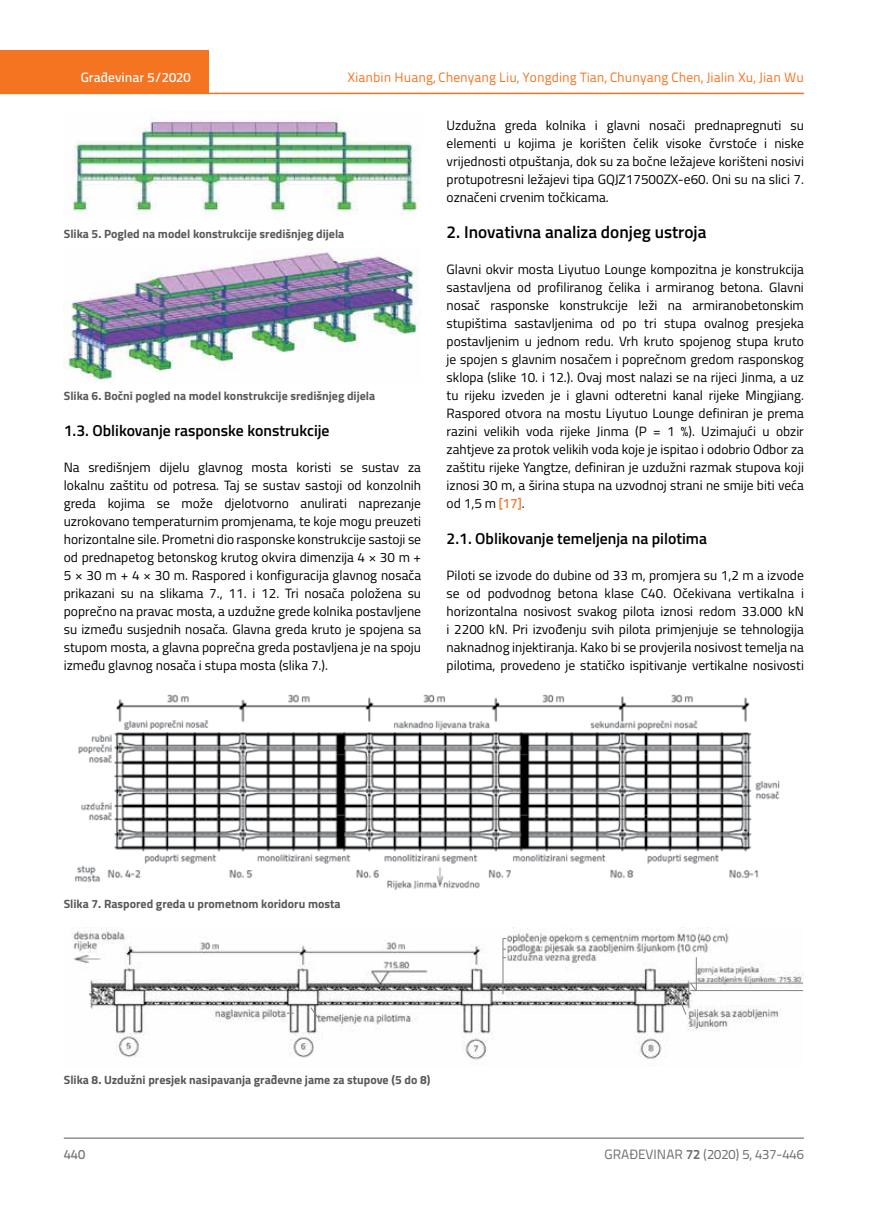
<style>
.page{position:relative;width:872px;height:1212px;background:#fff}
.page>*{position:absolute;margin:0;border:0;box-sizing:border-box;transform-origin:0 0}
.t1{font:600 17.25px "Titillium";color:#000}
.t2{font:600 15.75px "Titillium";color:#000}
.t3{font:13.5px/18px "Titillium";color:#000;text-align:justify}
.t4{font:13.5px "Titillium Text 22 L";color:#f47421}
.t5{font:13.5px "Titillium Text 22 L";color:#6d6e71}
.t6{font:500 13.5px "Titillium Text 22 L";color:#fff}
.t7{font:500 13.5px "Titillium Text 22 L";color:#797a7d}
.t8{font:700 12px "Titillium";color:#58595b}
.s1{font-family:"Titillium Text 22 L";font-weight:500;color:#f47421}
.s2{font-weight:700}
</style>
<div class="page">
<div style="left:0;top:50px;width:208px;height:44px;background:#f47421"></div>
<hr style="left:0;top:93px;width:804px;height:1px;background:#f47421">
<hr style="left:64px;top:1138px;width:740px;height:1px;background:#58595b">
<img style="left:72px;top:118px;width:347px;height:97px">
<img style="left:63px;top:248px;width:358px;height:133px">
<img style="left:74px;top:694px;width:706px;height:196px">
<img style="left:73px;top:927px;width:731px;height:133px">
<hr style="left:503px;top:938px;width:1px;height:56px;background:#808285">
<svg style="left:310px;top:1007px;width:8px;height:11px"></svg>
<hr style="left:690px;top:990px;width:113px;height:1px;background:#808285">
<hr style="left:690px;top:983px;width:113px;height:1px;background:#808285">
<svg style="left:677px;top:982px;width:19px;height:33px"></svg>
<hr style="left:696px;top:957px;width:1px;height:33px;background:#808285">
<p class="t6" style="left:81px;top:67px;width:111px">Građevinar 5/2020</p>
<p class="t4" style="left:347px;top:68px;width:458px">Xianbin Huang, Chenyang Liu, Yongding Tian, Chunyang Chen, Jialin Xu, Jian Wu</p>
<p class="t8" style="left:64px;top:224px;width:282px">Slika 5. Pogled na model konstrukcije središnjeg dijela</p>
<p class="t8" style="left:64px;top:386px;width:313px">Slika 6. Bočni pogled na model konstrukcije središnjeg dijela</p>
<p class="t2" style="left:64px;top:418px;width:267px">1.3. Oblikovanje rasponske konstrukcije</p>
<p class="t3" style="left:64px;top:457px;width:359px">Na središnjem dijelu glavnog mosta koristi se sustav za lokalnu zaštitu od potresa. Taj se sustav sastoji od konzolnih greda kojima se može djelotvorno anulirati naprezanje uzrokovano temperaturnim promjenama, te koje mogu preuzeti horizontalne sile. Prometni dio rasponske konstrukcije sastoji se od prednapetog betonskog krutog okvira dimenzija 4 × 30 m + 5 × 30 m + 4 × 30 m. Raspored i konfiguracija glavnog nosača prikazani su na slikama 7., 11. i 12. Tri nosača položena su poprečno na pravac mosta, a uzdužne grede kolnika postavljene su između susjednih nosača. Glavna greda kruto je spojena sa stupom mosta, a glavna poprečna greda postavljena je na spoju između glavnog nosača i stupa mosta (slika 7.).</p>
<p class="t3" style="left:446px;top:115px;width:359px">Uzdužna greda kolnika i glavni nosači prednapregnuti su elementi u kojima je korišten čelik visoke čvrstoće i niske vrijednosti otpuštanja, dok su za bočne ležajeve korišteni nosivi protupotresni ležajevi tipa GQJZ17500ZX-e60. Oni su na slici 7. označeni crvenim točkicama.</p>
<p class="t1" style="left:446px;top:219px;width:261px">2. Inovativna analiza donjeg ustroja</p>
<p class="t3" style="left:446px;top:259px;width:359px">Glavni okvir mosta Liyutuo Lounge kompozitna je konstrukcija sastavljena od profiliranog čelika i armiranog betona. Glavni nosač rasponske konstrukcije leži na armiranobetonskim stupištima sastavljenima od po tri stupa ovalnog presjeka postavljenim u jednom redu. Vrh kruto spojenog stupa kruto je spojen s glavnim nosačem i poprečnom gredom rasponskog sklopa (slike 10. i 12.). Ovaj most nalazi se na rijeci Jinma, a uz tu rijeku izveden je i glavni odteretni kanal rijeke Mingjiang.<br>Raspored otvora na mostu Liyutuo Lounge definiran je prema razini velikih voda rijeke Jinma (P = 1 %). Uzimajući u obzir zahtjeve za protok velikih voda koje je ispitao i odobrio Odbor za zaštitu rijeke Yangtze, definiran je uzdužni razmak stupova koji iznosi 30 m, a širina stupa na uzvodnoj strani ne smije biti veća od 1,5 m <span class="s1">[17]</span>.</p>
<p class="t2" style="left:446px;top:527px;width:262px">2.1. Oblikovanje temeljenja na pilotima</p>
<p class="t3" style="left:446px;top:565px;width:359px">Piloti se izvode do dubine od 33 m, promjera su 1,2 m a izvode se od podvodnog betona klase C40. Očekivana vertikalna i horizontalna nosivost svakog pilota iznosi redom 33.000 kN i 2200 kN. Pri izvođenju svih pilota primjenjuje se tehnologija naknadnog injektiranja. Kako bi se provjerila nosivost temelja na pilotima, provedeno je statičko ispitivanje vertikalne nosivosti</p>
<p class="t8" style="left:64px;top:894px;width:278px">Slika 7. Raspored greda u prometnom koridoru mosta</p>
<p class="t8" style="left:64px;top:1071px;width:368px">Slika 8. Uzdužni presjek nasipavanja građevne jame za stupove (5 do 8)</p>
<p class="t7" style="left:64px;top:1144px;width:23px">440</p>
<p class="t5" style="left:604px;top:1144px;width:201px">GRAĐEVINAR <span class="s2">72</span> (2020) 5, 437-446</p>
</div>
